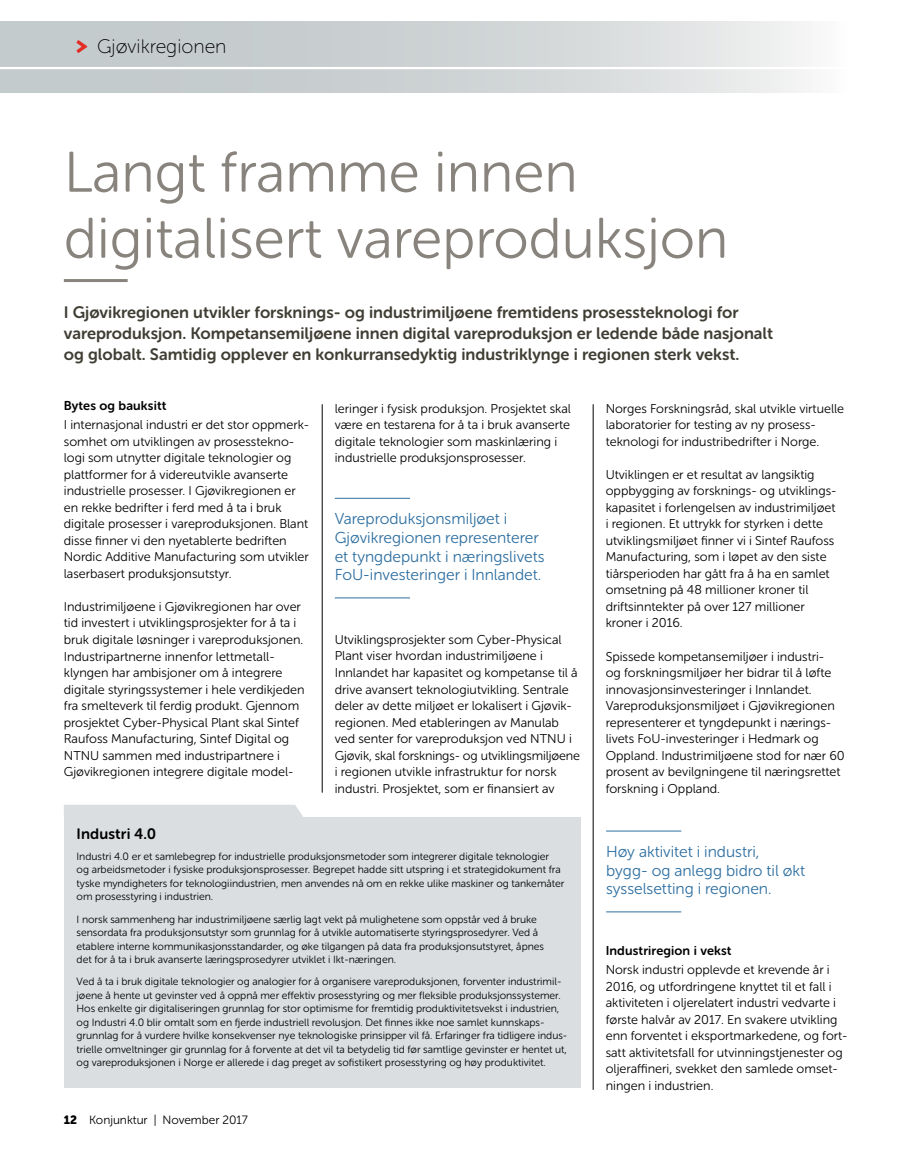
<style>
.page{position:relative;width:915px;height:1166px;background:#fff}
.page>*{position:absolute;margin:0;border:0;box-sizing:border-box;transform-origin:0 0}
.t1{font:57px/66px "Museo Sans Rounded 300";color:#88847d}
.t2{font:19.5px "Museo Sans Rounded 100";color:#000}
.t3{font:16.5px/21px "Museo Sans Rounded 700";color:#403e34}
.t4{font:15.75px/18.8px "Museo Sans Rounded 300";color:#2e6fa1}
.t5{font:15px "Museo Sans Rounded 700";letter-spacing:.01em;color:#000}
.t6{font:12.75px/16.5px "Museo Sans Rounded 300";color:#000}
.t7{font:12.75px "Museo Sans Rounded 700";letter-spacing:.01em;color:#000}
.t8{font:12px "Museo Sans Rounded 300";color:#000}
.t9{font:10.5px/13.5px "Museo Sans Rounded 300";color:#000}
.s1{font-family:"Museo Sans Rounded 900"}
</style>
<div class="page">
<div style="left:0;top:21px;width:850px;height:71px;background:linear-gradient(to right,#b9c2c3,#edeeee)"></div>
<hr style="left:0;top:67px;width:914px;height:2px;background:#fff">
<svg style="left:76px;top:40px;width:11px;height:13px"></svg>
<hr style="left:64px;top:279px;width:64px;height:3px;background:#88847d">
<hr style="left:606px;top:830px;width:75px;height:1px;background:#2e6fa1">
<hr style="left:606px;top:911px;width:75px;height:1px;background:#2e6fa1">
<hr style="left:334px;top:498px;width:76px;height:1px;background:#2e6fa1">
<hr style="left:334px;top:597px;width:76px;height:1px;background:#2e6fa1">
<hr style="left:592px;top:404px;width:1px;height:685px;background:#000">
<hr style="left:322px;top:404px;width:1px;height:388px;background:#000">
<div style="left:64px;top:817px;width:516px;height:270px;background:#dbdee0"></div>
<div style="left:64px;top:805px;width:239px;height:12px;background:#dbdee0"></div>
<h2 class="t2" style="left:97px;top:36px;width:131px">Gjøvikregionen</h2>
<h1 class="t1" style="left:64px;top:140px;width:665px">Langt framme innen digitalisert vareproduksjon</h1>
<p class="t3" style="left:64px;top:302px;width:710px">I Gjøvikregionen utvikler forsknings- og industrimiljøene fremtidens prosessteknologi for vareproduksjon. Kompetansemiljøene innen digital vareproduksjon er ledende både nasjonalt og globalt. Samtidig opplever en konkurransedyktig industriklynge i regionen sterk vekst.</p>
<p class="t7" style="left:64px;top:398px;width:104px">Bytes og bauksitt</p>
<p class="t6" style="left:64px;top:416px;width:247px">I internasjonal industri er det stor oppmerk&shy;somhet om utviklingen av prosesstekno&shy;logi som utnytter digitale teknologier og plattformer for å videreutvikle avanserte industrielle prosesser. I Gjøvikregionen er en rekke bedrifter i ferd med å ta i bruk digitale prosesser i vareproduksjonen. Blant disse finner vi den nyetablerte bedriften Nordic Additive Manufacturing som utvikler laserbasert produksjonsutstyr.</p>
<p class="t6" style="left:64px;top:598px;width:242px">Industrimiljøene i Gjøvikregionen har over tid investert i utviklingsprosjekter for å ta i bruk digitale løsninger i vareproduksjonen.<br>Industripartnerne innenfor lettmetall&shy;klyngen har ambisjoner om å integrere digitale styringssystemer i hele verdikjeden fra smelteverk til ferdig produkt. Gjennom prosjektet Cyber-Physical Plant skal Sintef Raufoss Manufacturing, Sintef Digital og NTNU sammen med industripartnere i Gjøvikregionen integrere digitale model-</p>
<p class="t6" style="left:605px;top:400px;width:240px">Norges Forskningsråd, skal utvikle virtuelle laboratorier for testing av ny prosess&shy;teknologi for industribedrifter i Norge.</p>
<p class="t6" style="left:605px;top:466px;width:232px">Utviklingen er et resultat av langsiktig oppbygging av forsknings- og utviklings&shy;kapasitet i forlengelsen av industrimiljøet i regionen. Et uttrykk for styrken i dette utviklingsmiljøet finner vi i Sintef Raufoss Manufacturing, som i løpet av den siste tiårsperioden har gått fra å ha en samlet omsetning på 48 millioner kroner til driftsinntekter på over 127 millioner kroner i 2016.</p>
<p class="t6" style="left:605px;top:647px;width:240px">Spissede kompetansemiljøer i industri-<br>og forskningsmiljøer her bidrar til å løfte innovasjonsinvesteringer i Innlandet.<br>Vareproduksjonsmiljøet i Gjøvikregionen representerer et tyngdepunkt i nærings&shy;livets FoU-investeringer i Hedmark og Oppland. Industrimiljøene stod for nær 60 prosent av bevilgningene til næringsrettet forskning i Oppland.</p>
<p class="t6" style="left:334px;top:400px;width:238px">leringer i fysisk produksjon. Prosjektet skal være en testarena for å ta i bruk avanserte digitale teknologier som maskinlæring i industrielle produksjonsprosesser.</p>
<p class="t4" style="left:334px;top:509px;width:211px">Vareproduksjonsmiljøet i<br>Gjøvikregionen representerer et tyngdepunkt i næringslivets<br>FoU-investeringer i Innlandet.</p>
<p class="t6" style="left:334px;top:631px;width:247px">Utviklingsprosjekter som Cyber-Physical Plant viser hvordan industrimiljøene i Innlandet har kapasitet og kompetanse til å drive avansert teknologiutvikling. Sentrale deler av dette miljøet er lokalisert i Gjøvik&shy;regionen. Med etableringen av Manulab ved senter for vareproduksjon ved NTNU i Gjøvik, skal forsknings- og utviklingsmiljøene i regionen utvikle infrastruktur for norsk industri. Prosjektet, som er finansiert av</p>
<p class="t5" style="left:77px;top:825px;width:81px">Industri 4.0</p>
<p class="t9" style="left:77px;top:849px;width:489px">Industri 4.0 er et samlebegrep for industrielle produksjonsmetoder som integrerer digitale teknologier<br>og arbeidsmetoder i fysiske produksjonsprosesser. Begrepet hadde sitt utspring i et strategidokument fra tyske myndigheters for teknologiindustrien, men anvendes nå om en rekke ulike maskiner og tankemåter om prosesstyring i industrien.</p>
<p class="t9" style="left:77px;top:911px;width:469px">I norsk sammenheng har industrimiljøene særlig lagt vekt på mulighetene som oppstår ved å bruke sensordata fra produksjonsutstyr som grunnlag for å utvikle automatiserte styringsprosedyrer. Ved å etablere interne kommunikasjonsstandarder, og øke tilgangen på data fra produksjonsutstyret, åpnes det for å ta i bruk avanserte læringsprosedyrer utviklet i Ikt-næringen.</p>
<p class="t9" style="left:77px;top:974px;width:492px">Ved å ta i bruk digitale teknologier og analogier for å organisere vareproduksjonen, forventer industrimil&shy;jøene å hente ut gevinster ved å oppnå mer effektiv prosesstyring og mer fleksible produksjonssystemer.<br>Hos enkelte gir digitaliseringen grunnlag for stor optimisme for fremtidig produktivitetsvekst i industrien, og Industri 4.0 blir omtalt som en fjerde industriell revolusjon. Det finnes ikke noe samlet kunnskaps&shy;grunnlag for å vurdere hvilke konsekvenser nye teknologiske prinsipper vil få. Erfaringer fra tidligere indus&shy;trielle omveltninger gir grunnlag for å forvente at det vil ta betydelig tid før samtlige gevinster er hentet ut, og vareproduksjonen i Norge er allerede i dag preget av sofistikert prosesstyring og høy produktivitet.</p>
<p class="t8" style="left:64px;top:1112px;width:185px"><span class="s1">12</span> Konjunktur | November 2017</p>
<p class="t4" style="left:606px;top:842px;width:201px">Høy aktivitet i industri,<br>bygg- og anlegg bidro til økt sysselsetting i regionen.</p>
<p class="t7" style="left:605px;top:942px;width:127px">Industriregion i vekst</p>
<p class="t6" style="left:605px;top:961px;width:243px">Norsk industri opplevde et krevende år i 2016, og utfordringene knyttet til et fall i aktiviteten i oljerelatert industri vedvarte i første halvår av 2017. En svakere utvikling enn forventet i eksportmarkedene, og fort&shy;satt aktivitetsfall for utvinningstjenester og oljeraffineri, svekket den samlede omset&shy;ningen i industrien.</p>
</div>
